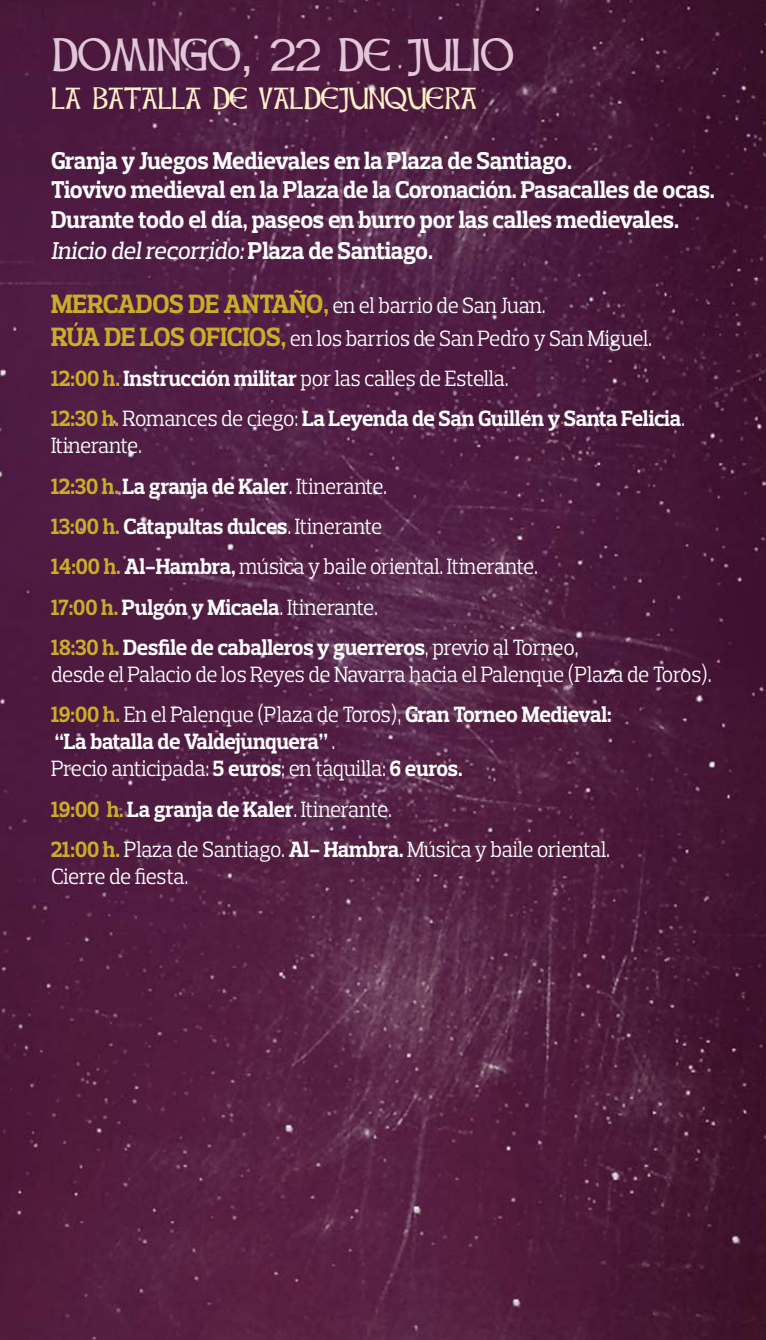
<style>
.page{position:relative;width:766px;height:1340px;background:#fff}
.page>*{position:absolute;margin:0;border:0;box-sizing:border-box;transform-origin:0 0}
.t1{font:40.5px "Celtic Hand";color:#e2c6d8}
.t2{font:27px "Celtic Hand";color:#fff0c9}
.t3{font:700 24.75px/29.9px "Prelo Slab";letter-spacing:-.015em;color:#fff;scale:.95 1}
.t4{font:22.5px/40.3px "Prelo Slab";letter-spacing:-.015em;color:#fff;scale:.92 1}
.t5{font:700 22.5px/40.3px "Prelo Slab";letter-spacing:-.02em;color:#fff;scale:.95 1}
.s1{font-family:"Lucida Grande"}
.s2{font-weight:500;font-style:italic}
.s3{font-weight:700;font-size:27px;color:#caad28}
.s4{color:#caad28}
.s5{font-weight:400}
.s6{font-weight:700;color:#caad28}
.s7{font-weight:700}
</style>
<div class="page">
<img style="left:0;top:0;width:765px;height:1339px">
<h1 class="t1" style="left:51px;top:33px;width:464px">DOMINGO<span class="s1">,</span> 22 DE JULIO</h1>
<p class="t2" style="left:51px;top:84px;width:427px">LA BATALLA DE VALDEJUNQUERA</p>
<p class="t3" style="left:51px;top:147px;width:700px">Granja y Juegos Medievales en la Plaza de Santiago.<br>Tiovivo medieval en la Plaza de la Coronación. Pasacalles de ocas.<br>Durante todo el día, paseos en burro por las calles medievales.<br><span class="s2">Inicio del recorrido:</span> Plaza de Santiago.</p>
<p class="t4" style="left:51px;top:292px;width:654px;line-height:32.4px"><span class="s3">MERCADOS DE ANTAÑO,</span> en el barrio de San Juan.<br><span class="s3">RÚA DE LOS OFICIOS,</span> en los barrios de San Pedro y San Miguel.</p>
<p class="t5" style="left:51px;top:360px;width:668px"><span class="s4">12:00 h.</span> Instrucción militar <span class="s5">por las calles de Estella.<br></span><span class="s4">12:30 h.</span> <span class="s5">Romances de ciego:</span> La Leyenda de San Guillén y Santa Felicia<span class="s5">.</span></p>
<p class="t4" style="left:51px;top:428px;width:575px">Itinerante.<br><span class="s6">12:30 h.</span> <span class="s7">La granja de Kaler</span>. Itinerante.<br><span class="s6">13:00 h.</span> <span class="s7">Catapultas dulces</span>. Itinerante<br><span class="s6">14:00 h.</span> <span class="s7">Al-Hambra,</span> música y baile oriental. Itinerante.<br><span class="s6">17:00 h.</span> <span class="s7">Pulgón y Micaela</span>. Itinerante.<br><span class="s6">18:30 h.</span> <span class="s7">Desfile de caballeros y guerreros</span>, previo al Torneo,</p>
<p class="t4" style="left:51px;top:656px;width:719px">desde el Palacio de los Reyes de Navarra hacia el Palenque (Plaza de Toros).<br><span class="s6">19:00 h.</span> En el Palenque (Plaza de Toros), <span class="s7">Gran Torneo Medieval:</span></p>
<p class="t5" style="left:51px;top:730px;width:434px;line-height:27px">“La batalla de Valdejunquera” <span class="s5">.<br>Precio anticipada:</span> 5 euros<span class="s5">; en taquilla:</span> 6 euros.</p>
<p class="t4" style="left:51px;top:791px;width:609px"><span class="s6">19:00 h.</span> <span class="s7">La granja de Kaler</span>. Itinerante.<br><span class="s6">21:00 h.</span> Plaza de Santiago. <span class="s7">Al- Hambra.</span> Música y baile oriental.</p>
<p class="t4" style="left:51px;top:858px;width:151px">Cierre de fiesta.</p>
</div>
